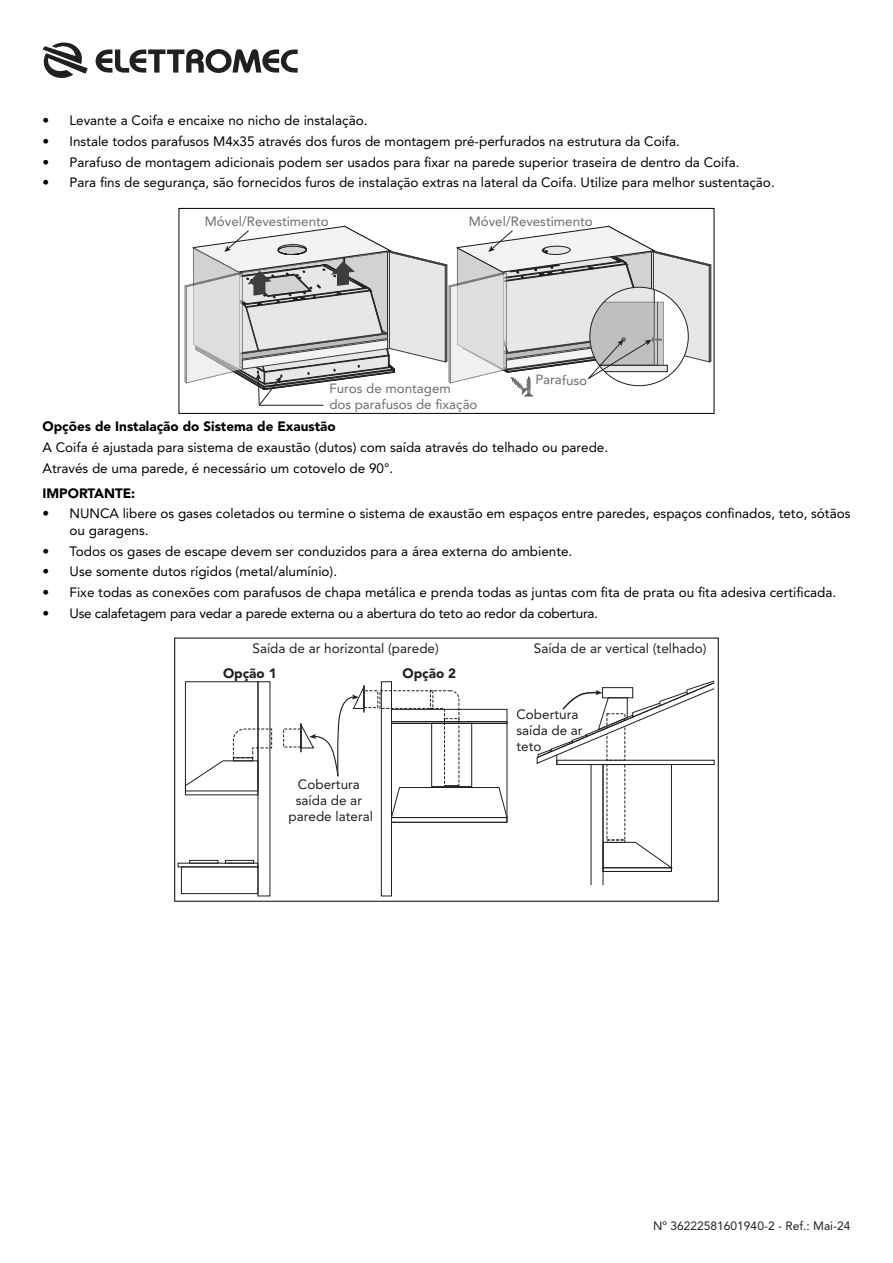
<style>
.page{position:relative;width:893px;height:1263px;background:#fff}
.page>*{position:absolute;margin:0;border:0;box-sizing:border-box;transform-origin:0 0}
.corpo_texto{font:13.5px/16.5px "Avenir LT Std";color:#000}
.t1{font:13.5px/16.2px "Avenir LT Std";color:#231f20}
.corpo_texto-2{font:13.5px "Avenir LT Std";letter-spacing:-.02em;color:#000}
.titulo_texto{font:900 13.5px "Avenir LT Std";color:#000}
.t2{font:900 13.5px "Avenir LT Std";color:#231f20}
.t3{font:13.35px/16px "Avenir LT Std";color:#6c6d70}
.t4{font:12px "Avenir LT Std";color:#231f20}
.s1{font-weight:900}
</style>
<div class="page">
<svg style="left:96px;top:49px;width:202px;height:24px"></svg>
<svg style="left:42px;top:42px;width:46px;height:36px"></svg>
<svg style="left:185px;top:225px;width:527px;height:181px"></svg>
<div style="left:179px;top:208px;width:535px;height:206px;border:1px solid #000"></div>
<div style="left:185px;top:681px;width:73px;height:114px;border:1px solid #231f20"></div>
<div style="left:381px;top:681px;width:11px;height:215px;border:1px solid #231f20"></div>
<svg style="left:185px;top:728px;width:87px;height:64px"></svg>
<svg style="left:300px;top:688px;width:65px;height:89px"></svg>
<hr style="left:363px;top:685px;width:2px;height:27px;background:#231f20">
<div style="left:181px;top:866px;width:77px;height:28px;border:1px solid #231f20"></div>
<div style="left:178px;top:863px;width:80px;height:4px;border:1px solid #231f20"></div>
<div style="left:189px;top:860px;width:29px;height:3px;border:1px solid #231f20"></div>
<div style="left:225px;top:860px;width:29px;height:3px;border:1px solid #231f20"></div>
<div style="left:607px;top:840px;width:18px;height:3px;border:1px dashed #231f20"></div>
<svg style="left:379px;top:690px;width:129px;height:128px"></svg>
<div style="left:391px;top:817px;width:116px;height:6px;border:1px solid #231f20"></div>
<div style="left:431px;top:723px;width:41px;height:64px;border:1px solid #231f20"></div>
<svg style="left:602px;top:841px;width:68px;height:28px"></svg>
<div style="left:603px;top:764px;width:69px;height:108px;border:1px solid #231f20"></div>
<svg style="left:536px;top:680px;width:179px;height:85px"></svg>
<div style="left:602px;top:687px;width:31px;height:11px;border:1px solid #231f20"></div>
<div style="left:556px;top:760px;width:158px;height:5px;border:1px solid #231f20"></div>
<div style="left:174px;top:638px;width:545px;height:264px;border:1px solid #000"></div>
<p class="corpo_texto" style="left:43px;top:112px;width:326px">• Levante a Coifa e encaixe no nicho de instalação.</p>
<p class="corpo_texto" style="left:43px;top:133px;width:639px">• Instale todos parafusos M4x35 através dos furos de montagem pré-perfurados na estrutura da Coifa.</p>
<p class="corpo_texto" style="left:43px;top:154px;width:698px">• Parafuso de montagem adicionais podem ser usados para fixar na parede superior traseira de dentro da Coifa.</p>
<p class="corpo_texto" style="left:43px;top:174px;width:734px">• Para fins de segurança, são fornecidos furos de instalação extras na lateral da Coifa. Utilize para melhor sustentação.</p>
<p class="t3" style="left:205px;top:214px;width:125px">Móvel/Revestimento</p>
<p class="t3" style="left:469px;top:214px;width:125px">Móvel/Revestimento</p>
<p class="t3" style="left:329px;top:380px;width:150px">Furos de montagem<br>dos parafusos de fixação</p>
<p class="t3" style="left:536px;top:372px;width:53px;rotate:1deg">Parafuso</p>
<p class="titulo_texto" style="left:43px;top:418px;width:295px">Opções de Instalação do Sistema de Exaustão</p>
<p class="corpo_texto" style="left:43px;top:439px;width:567px">A Coifa é ajustada para sistema de exaustão (dutos) com saída através do telhado ou parede.</p>
<p class="corpo_texto" style="left:43px;top:460px;width:352px">Através de uma parede, é necessário um cotovelo de 90°.</p>
<p class="titulo_texto" style="left:43px;top:485px;width:94px">IMPORTANTE:</p>
<p class="corpo_texto" style="left:70px;top:505px;width:782px;text-indent:-27px">• NUNCA libere os gases coletados ou termine o sistema de exaustão em espaços entre paredes, espaços confinados, teto, sótãos ou garagens.</p>
<p class="corpo_texto" style="left:43px;top:543px;width:531px">• Todos os gases de escape devem ser conduzidos para a área externa do ambiente.</p>
<p class="corpo_texto" style="left:43px;top:563px;width:296px">• Use somente dutos rígidos (metal/alumínio).</p>
<p class="corpo_texto" style="left:43px;top:584px;width:795px">• Fixe todas as conexões com parafusos de chapa metálica e prenda todas as juntas com fita de prata ou fita adesiva certificada.</p>
<p class="corpo_texto-2" style="left:43px;top:605px;width:557px">• Use calafetagem para vedar a parede externa ou a abertura do teto ao redor da cobertura.</p>
<p class="t1" style="left:534px;top:640px;width:174px">Saída de ar vertical (telhado)</p>
<p class="t1" style="left:223px;top:635px;width:217px;line-height:25px;text-indent:29px">Saída de ar horizontal (parede)<br><span class="s1">Opção 1</span></p>
<p class="t2" style="left:403px;top:665px;width:55px">Opção 2</p>
<p class="t1" style="left:289px;top:776px;width:86px;text-align:center">Cobertura saída de ar parede lateral</p>
<p class="t1" style="left:516px;top:706px;width:68px">Cobertura saída de ar teto</p>
<p class="t4" style="left:653px;top:1218px;width:199px">Nº 36222581601940-2 - Ref.: Mai-24</p>
</div>
